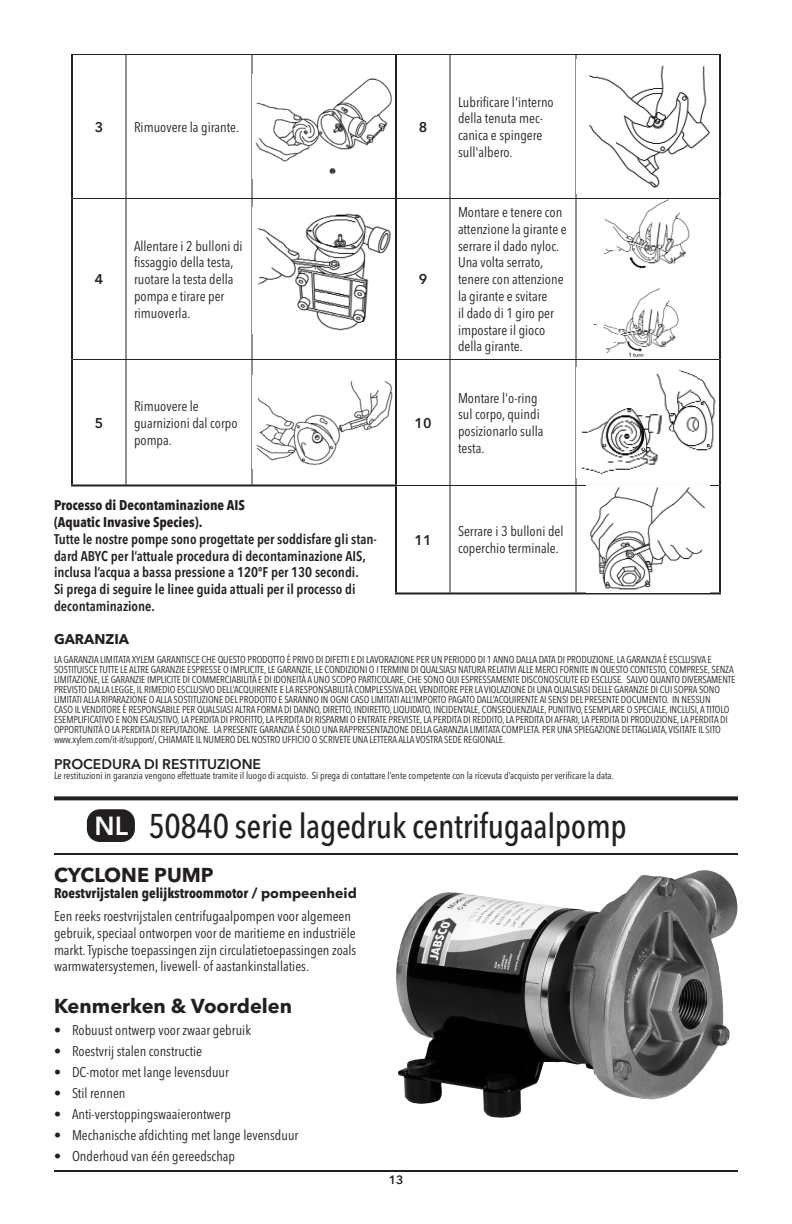
<style>
.page{position:relative;width:792px;height:1224px;background:#fff}
.page>*{position:absolute;margin:0;border:0;box-sizing:border-box;transform-origin:0 0}
.Regular_Paragraph{font:500 condensed 34px "Avenir Next LT Pro";letter-spacing:-.01em;color:#231f20}
.t1{font:600 26px "Avenir Next LT Pro";color:#fff}
.Regular_Paragraph-2{font:700 20px "Avenir Next LT Pro";color:#231f20}
.Regular_Paragraph-3{font:condensed 14px/16.8px "Avenir Next LT Pro";color:#231f20}
.Paragraph_Regular{font:600 condensed 14px/16.8px "Avenir Next LT Pro";color:#231f20}
.Paragraph_Regular-2{font:700 condensed 14px "Avenir Next LT Pro";color:#231f20}
.Regular_Paragraph-4{font:700 condensed 14px "Avenir Next LT Pro";color:#231f20}
.Regular{font:600 14px "Avenir Next LT Pro";color:#231f20}
.Regular_Paragraph-5{font:600 14px "Avenir Next LT Pro";color:#231f20}
.Regular_Paragraph-6{font:700 14px "Avenir Next LT Pro";color:#231f20}
.t2{font:600 12px "Avenir Next LT Pro";color:#231f20}
.Paragraph_Regular-3{font:condensed 10px/10px "Avenir Next LT Pro";letter-spacing:-.01em;color:#231f20}
.Regular_Paragraph-7{font:condensed 10px "Avenir Next LT Pro";color:#231f20}
.s1{font-stretch:normal}
</style>
<div class="page">
<hr style="left:54px;top:1170px;width:684px;height:2px;background:#231f20">
<hr style="left:395px;top:592px;width:55px;height:2px;background:#231f20">
<hr style="left:450px;top:592px;width:126px;height:2px;background:#231f20">
<hr style="left:576px;top:592px;width:145px;height:2px;background:#231f20">
<hr style="left:71px;top:55px;width:2px;height:143px;background:#231f20">
<hr style="left:395px;top:55px;width:2px;height:143px;background:#231f20">
<hr style="left:719px;top:55px;width:2px;height:143px;background:#231f20">
<hr style="left:71px;top:199px;width:2px;height:160px;background:#231f20">
<hr style="left:395px;top:199px;width:2px;height:160px;background:#231f20">
<hr style="left:719px;top:199px;width:2px;height:160px;background:#231f20">
<hr style="left:71px;top:359px;width:2px;height:125px;background:#231f20">
<hr style="left:395px;top:360px;width:2px;height:124px;background:#231f20">
<hr style="left:719px;top:359px;width:2px;height:126px;background:#231f20">
<hr style="left:395px;top:486px;width:2px;height:106px;background:#231f20">
<hr style="left:719px;top:485px;width:2px;height:107px;background:#231f20">
<hr style="left:71px;top:54px;width:55px;height:1px;background:#231f20">
<hr style="left:126px;top:54px;width:126px;height:1px;background:#231f20">
<hr style="left:126px;top:55px;width:1px;height:143px;background:#231f20">
<hr style="left:252px;top:54px;width:144px;height:1px;background:#231f20">
<hr style="left:252px;top:55px;width:1px;height:143px;background:#231f20">
<hr style="left:73px;top:198px;width:53px;height:1px;background:#231f20">
<hr style="left:126px;top:198px;width:126px;height:1px;background:#231f20">
<hr style="left:126px;top:199px;width:1px;height:160px;background:#231f20">
<hr style="left:252px;top:198px;width:144px;height:1px;background:#231f20">
<hr style="left:252px;top:199px;width:1px;height:160px;background:#231f20">
<hr style="left:73px;top:359px;width:53px;height:1px;background:#231f20">
<hr style="left:126px;top:359px;width:126px;height:1px;background:#231f20">
<hr style="left:126px;top:360px;width:1px;height:124px;background:#231f20">
<hr style="left:252px;top:359px;width:144px;height:1px;background:#231f20">
<hr style="left:252px;top:360px;width:1px;height:124px;background:#231f20">
<hr style="left:396px;top:54px;width:54px;height:1px;background:#231f20">
<hr style="left:450px;top:54px;width:126px;height:1px;background:#231f20">
<hr style="left:450px;top:55px;width:1px;height:143px;background:#231f20">
<hr style="left:576px;top:54px;width:145px;height:1px;background:#231f20">
<hr style="left:576px;top:55px;width:1px;height:143px;background:#231f20">
<hr style="left:396px;top:198px;width:54px;height:1px;background:#231f20">
<hr style="left:450px;top:198px;width:126px;height:1px;background:#231f20">
<hr style="left:450px;top:199px;width:1px;height:160px;background:#231f20">
<hr style="left:576px;top:198px;width:143px;height:1px;background:#231f20">
<hr style="left:576px;top:199px;width:1px;height:160px;background:#231f20">
<hr style="left:396px;top:359px;width:54px;height:1px;background:#231f20">
<hr style="left:450px;top:359px;width:126px;height:1px;background:#231f20">
<hr style="left:450px;top:360px;width:1px;height:125px;background:#231f20">
<hr style="left:576px;top:359px;width:143px;height:1px;background:#231f20">
<hr style="left:576px;top:360px;width:1px;height:125px;background:#231f20">
<hr style="left:397px;top:485px;width:53px;height:1px;background:#231f20">
<hr style="left:450px;top:485px;width:126px;height:1px;background:#231f20">
<hr style="left:450px;top:486px;width:1px;height:106px;background:#231f20">
<hr style="left:576px;top:485px;width:143px;height:1px;background:#231f20">
<hr style="left:576px;top:486px;width:1px;height:106px;background:#231f20">
<hr style="left:71px;top:484px;width:55px;height:2px;background:#231f20">
<hr style="left:126px;top:484px;width:126px;height:2px;background:#231f20">
<hr style="left:252px;top:484px;width:145px;height:2px;background:#231f20">
<img style="left:252px;top:75px;width:140px;height:103px">
<img style="left:576px;top:59px;width:134px;height:135px">
<img style="left:252px;top:208px;width:139px;height:126px">
<img style="left:593px;top:199px;width:97px;height:158px">
<img style="left:252px;top:376px;width:141px;height:93px">
<img style="left:576px;top:367px;width:140px;height:111px">
<img style="left:589px;top:487px;width:116px;height:103px">
<svg style="left:54px;top:796px;width:684px;height:4px;background:#383536"></svg>
<hr style="left:54px;top:853px;width:684px;height:2px;background:#231f20">
<div style="left:88px;top:810px;width:46px;height:31px;background:#231f20;border-radius:12px"></div>
<div style="left:87px;top:809px;width:48px;height:33px;border:1px solid #231f20;border-radius:12px"></div>
<img style="left:397px;top:871px;width:341px;height:246px">
<p class="Regular_Paragraph-5" style="left:95px;top:118px;width:10px">3</p>
<p class="Regular_Paragraph-3" style="left:134px;top:118px;width:107px">Rimuovere la girante.</p>
<p class="Regular_Paragraph-5" style="left:419px;top:118px;width:10px">8</p>
<p class="Regular_Paragraph-5" style="left:95px;top:271px;width:10px">4</p>
<p class="Regular_Paragraph-3" style="left:134px;top:237px;width:110px">Allentare i 2 bulloni di fissaggio della testa, ruotare la testa della pompa e tirare per rimuoverla.</p>
<p class="Regular_Paragraph-5" style="left:95px;top:414px;width:10px">5</p>
<p class="Regular_Paragraph-3" style="left:134px;top:398px;width:105px">Rimuovere le guarnizioni dal corpo pompa.</p>
<p class="Regular_Paragraph-5" style="left:419px;top:271px;width:10px">9</p>
<p class="Regular_Paragraph-5" style="left:414px;top:414px;width:19px">10</p>
<p class="Regular_Paragraph-3" style="left:458px;top:93px;width:97px">Lubrificare l'interno della tenuta mec&shy;canica e spingere sull'albero.</p>
<p class="Regular_Paragraph-3" style="left:458px;top:204px;width:110px">Montare e tenere con attenzione la girante e serrare il dado nyloc.<br>Una volta serrato, tenere con attenzione la girante e svitare<br>il dado di 1 giro per impostare il gioco della girante.</p>
<p class="Regular_Paragraph-3" style="left:458px;top:389px;width:87px">Montare l'o-ring sul corpo, quindi posizionarlo sulla testa.</p>
<p class="Paragraph_Regular-2" style="left:54px;top:497px;width:192px">Processo di Decontaminazione AIS</p>
<p class="Paragraph_Regular-2" style="left:54px;top:513px;width:150px">(Aquatic Invasive Species).</p>
<p class="Paragraph_Regular" style="left:54px;top:530px;width:324px">Tutte le nostre pompe sono progettate per soddisfare gli stan&shy;dard ABYC per l’attuale procedura di decontaminazione AIS, inclusa l’acqua a bassa pressione a 120ºF per 130 secondi.<br>Si prega di seguire le linee guida attuali per il processo di decontaminazione.</p>
<p class="Regular_Paragraph-5" style="left:414px;top:531px;width:19px">11</p>
<p class="Regular_Paragraph-3" style="left:458px;top:523px;width:107px">Serrare i 3 bulloni del coperchio terminale.</p>
<p class="Regular_Paragraph-6" style="left:54px;top:630px;width:77px">GARANZIA</p>
<p class="Paragraph_Regular-3" style="left:54px;top:654px;width:683px">LA GARANZIA LIMITATA XYLEM GARANTISCE CHE QUESTO PRODOTTO È PRIVO DI DIFETTI E DI LAVORAZIONE PER UN PERIODO DI 1 ANNO DALLA DATA DI PRODUZIONE. LA GARANZIA È ESCLUSIVA E SOSTITUISCE TUTTE LE ALTRE GARANZIE ESPRESSE O IMPLICITE, LE GARANZIE, LE CONDIZIONI O I TERMINI DI QUALSIASI NATURA RELATIVI ALLE MERCI FORNITE IN QUESTO CONTESTO, COMPRESE, SENZA LIMITAZIONE, LE GARANZIE IMPLICITE DI COMMERCIABILITÀ E DI IDONEITÀ A UNO SCOPO PARTICOLARE, CHE SONO QUI ESPRESSAMENTE DISCONOSCIUTE ED ESCLUSE. SALVO QUANTO DIVERSAMENTE PREVISTO DALLA LEGGE, IL RIMEDIO ESCLUSIVO DELL’ACQUIRENTE E LA RESPONSABILITÀ COMPLESSIVA DEL VENDITORE PER LA VIOLAZIONE DI UNA QUALSIASI DELLE GARANZIE DI CUI SOPRA SONO LIMITATI ALLA RIPARAZIONE O ALLA SOSTITUZIONE DEL PRODOTTO E SARANNO IN OGNI CASO LIMITATI ALL’IMPORTO PAGATO DALL’ACQUIRENTE AI SENSI DEL PRESENTE DOCUMENTO. IN NESSUN<br>CASO IL VENDITORE È RESPONSABILE PER QUALSIASI ALTRA FORMA DI DANNO, DIRETTO, INDIRETTO, LIQUIDATO, INCIDENTALE, CONSEQUENZIALE, PUNITIVO, ESEMPLARE O SPECIALE, INCLUSI, A TITOLO ESEMPLIFICATIVO E NON ESAUSTIVO, LA PERDITA DI PROFITTO, LA PERDITA DI RISPARMI O ENTRATE PREVISTE, LA PERDITA DI REDDITO, LA PERDITA DI AFFARI, LA PERDITA DI PRODUZIONE, LA PERDITA DI OPPORTUNITÀ O LA PERDITA DI REPUTAZIONE. LA PRESENTE GARANZIA È SOLO UNA RAPPRESENTAZIONE DELLA GARANZIA LIMITATA COMPLETA. PER UNA SPIEGAZIONE DETTAGLIATA, VISITATE IL SITO www.xylem.com/it-it/support/, CHIAMATE IL NUMERO DEL NOSTRO UFFICIO O SCRIVETE UNA LETTERA ALLA VOSTRA SEDE REGIONALE.</p>
<p class="Regular" style="left:54px;top:755px;width:209px">PROCEDURA DI RESTITUZIONE</p>
<p class="Regular_Paragraph-7" style="left:54px;top:769px;width:561px">Le restituzioni in garanzia vengono effettuate tramite il luogo di acquisto. Si prega di contattare l’ente competente con la ricevuta d’acquisto per verificare la data.</p>
<p class="t1" style="left:94px;top:810px;width:35px">NL</p>
<p class="Regular_Paragraph" style="left:148px;top:805px;width:480px">50840 serie lagedruk centrifugaalpomp</p>
<p class="Regular_Paragraph-2" style="left:54px;top:862px;width:161px">CYCLONE PUMP</p>
<p class="Regular_Paragraph-4" style="left:54px;top:885px;width:304px">Roestvrijstalen gelijkstroommotor <span class="s1">/ pompeenheid</span></p>
<p class="Regular_Paragraph-3" style="left:54px;top:908px;width:304px">Een reeks roestvrijstalen centrifugaalpompen voor algemeen gebruik, speciaal ontworpen voor de maritieme en industriële markt. Typische toepassingen zijn circulatietoepassingen zoals warmwatersystemen, livewell- of aastankinstallaties.</p>
<p class="Regular_Paragraph-2" style="left:54px;top:994px;width:240px">Kenmerken &amp; Voordelen</p>
<p class="Regular_Paragraph-3" style="left:54px;top:1021px;width:198px">• Robuust ontwerp voor zwaar gebruik</p>
<p class="Regular_Paragraph-3" style="left:54px;top:1042px;width:150px">• Roestvrij stalen constructie</p>
<p class="Regular_Paragraph-3" style="left:54px;top:1063px;width:177px">• DC-motor met lange levensduur</p>
<p class="Regular_Paragraph-3" style="left:54px;top:1085px;width:73px">• Stil rennen</p>
<p class="Regular_Paragraph-3" style="left:54px;top:1106px;width:178px">• Anti-verstoppingswaaierontwerp</p>
<p class="Regular_Paragraph-3" style="left:54px;top:1127px;width:246px">• Mechanische afdichting met lange levensduur</p>
<p class="Regular_Paragraph-3" style="left:54px;top:1148px;width:183px">• Onderhoud van één gereedschap</p>
<p class="t2" style="left:389px;top:1173px;width:16px">13</p>
</div>
